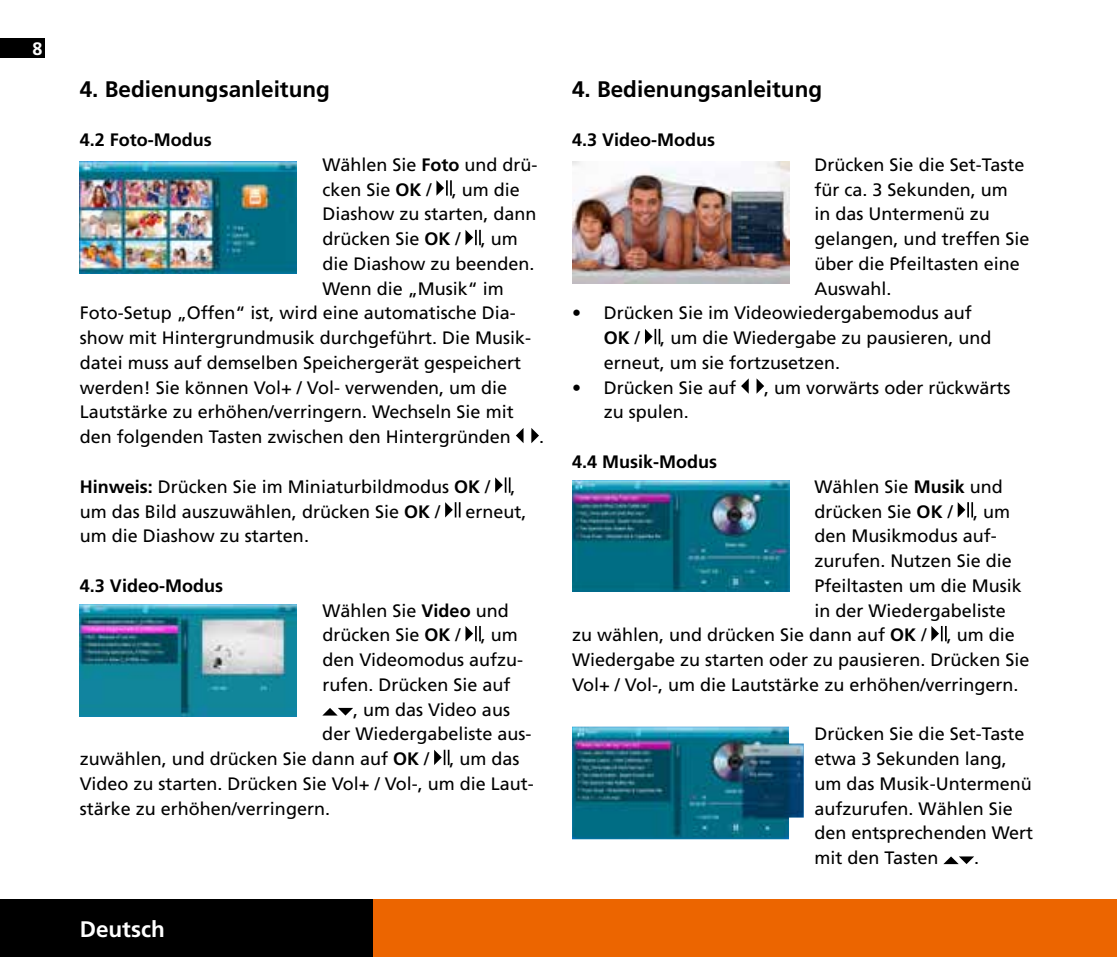
<style>
.page{position:relative;width:1117px;height:957px;background:#fff}
.page>*{position:absolute;margin:0;border:0;box-sizing:border-box;transform-origin:0 0}
.t1{font:700 22.5px "Frutiger LT";color:#000}
.t2{font:700 22.5px "Frutiger LT";color:#fff}
.t3{font:18px/24.8px "Frutiger LT";color:#000}
.t4{font:700 18px "Frutiger LT";color:#000}
.t5{font:700 18px "Frutiger LT";color:#fff}
.s1{font-weight:700}
</style>
<div class="page">
<div style="left:0;top:38px;width:45px;height:19px;background:#000"></div>
<svg style="left:436px;top:180px;width:15px;height:16px"></svg>
<svg style="left:465px;top:230px;width:15px;height:15px"></svg>
<svg style="left:516px;top:428px;width:7px;height:15px"></svg>
<svg style="left:531px;top:428px;width:8px;height:15px"></svg>
<svg style="left:495px;top:477px;width:15px;height:16px"></svg>
<svg style="left:445px;top:502px;width:15px;height:15px"></svg>
<svg style="left:465px;top:626px;width:15px;height:15px"></svg>
<svg style="left:323px;top:708px;width:30px;height:7px"></svg>
<svg style="left:434px;top:750px;width:15px;height:15px"></svg>
<svg style="left:645px;top:329px;width:15px;height:15px"></svg>
<svg style="left:741px;top:379px;width:7px;height:14px"></svg>
<svg style="left:756px;top:378px;width:8px;height:16px"></svg>
<svg style="left:957px;top:502px;width:15px;height:15px"></svg>
<svg style="left:931px;top:626px;width:15px;height:15px"></svg>
<svg style="left:943px;top:856px;width:30px;height:8px"></svg>
<img style="left:80px;top:161px;width:217px;height:113px">
<img style="left:80px;top:604px;width:217px;height:112px">
<img style="left:572px;top:161px;width:216px;height:122px">
<img style="left:572px;top:480px;width:216px;height:112px">
<div style="left:372px;top:899px;width:744px;height:58px;background:#ec6500"></div>
<div style="left:0;top:899px;width:372px;height:58px;background:#000"></div>
<img style="left:572px;top:726px;width:231px;height:113px">
<p class="t5" style="left:32px;top:38px;width:12px">8</p>
<p class="t1" style="left:80px;top:76px;width:252px">4. Bedienungsanleitung</p>
<p class="t4" style="left:80px;top:129px;width:133px">4.2 Foto-Modus</p>
<p class="t3" style="left:322px;top:152px;width:217px">Wählen Sie <span class="s1">Foto</span> und drü-</p>
<p class="t3" style="left:322px;top:177px;width:199px">cken Sie <span class="s1">OK</span> / , um die</p>
<p class="t3" style="left:322px;top:202px;width:216px">Diashow zu starten, dann</p>
<p class="t3" style="left:322px;top:227px;width:197px">drücken Sie <span class="s1">OK</span> / , um</p>
<p class="t3" style="left:322px;top:251px;width:211px">die Diashow zu beenden.</p>
<p class="t3" style="left:322px;top:276px;width:183px">Wenn die „Musik“ im</p>
<p class="t3" style="left:80px;top:301px;width:437px">Foto-Setup „Offen“ ist, wird eine automatische Dia-</p>
<p class="t3" style="left:80px;top:326px;width:453px">show mit Hintergrundmusik durchgeführt. Die Musik-</p>
<p class="t3" style="left:80px;top:350px;width:443px">datei muss auf demselben Speichergerät gespeichert</p>
<p class="t3" style="left:80px;top:375px;width:429px">werden! Sie können Vol+ / Vol- verwenden, um die</p>
<p class="t3" style="left:80px;top:400px;width:435px">Lautstärke zu erhöhen/verringern. Wechseln Sie mit</p>
<p class="t3" style="left:80px;top:425px;width:432px">den folgenden Tasten zwischen den Hintergründen</p>
<p class="t3" style="left:539px;top:425px;width:4px">.</p>
<p class="t3" style="left:80px;top:474px;width:437px"><span class="s1">Hinweis:</span> Drücken Sie im Miniaturbildmodus <span class="s1">OK</span> / , um das Bild auszuwählen, drücken Sie <span class="s1">OK</span> /</p>
<p class="t3" style="left:465px;top:499px;width:63px">erneut,</p>
<p class="t3" style="left:80px;top:524px;width:228px">um die Diashow zu starten.</p>
<p class="t4" style="left:80px;top:575px;width:145px">4.3 Video-Modus</p>
<p class="t3" style="left:322px;top:598px;width:188px">Wählen Sie <span class="s1">Video</span> und</p>
<p class="t3" style="left:322px;top:623px;width:197px">drücken Sie <span class="s1">OK</span> / , um</p>
<p class="t3" style="left:322px;top:647px;width:202px">den Videomodus aufzu-</p>
<p class="t3" style="left:322px;top:672px;width:190px">rufen. Drücken Sie auf</p>
<p class="t3" style="left:353px;top:697px;width:158px">, um das Video aus</p>
<p class="t3" style="left:322px;top:722px;width:211px">der Wiedergabeliste aus-</p>
<p class="t3" style="left:80px;top:746px;width:441px">zuwählen, und drücken Sie dann auf <span class="s1">OK</span> / , um das</p>
<p class="t3" style="left:80px;top:771px;width:455px">Video zu starten. Drücken Sie Vol+ / Vol-, um die Laut-</p>
<p class="t3" style="left:80px;top:796px;width:249px">stärke zu erhöhen/verringern.</p>
<p class="t2" style="left:80px;top:915px;width:86px">Deutsch</p>
<p class="t1" style="left:572px;top:76px;width:252px">4. Bedienungsanleitung</p>
<p class="t4" style="left:572px;top:129px;width:145px">4.3 Video-Modus</p>
<p class="t3" style="left:814px;top:152px;width:216px">Drücken Sie die Set-Taste für ca. 3 Sekunden, um<br>in das Untermenü zu gelangen, und treffen Sie über die Pfeiltasten eine<br>Auswahl.</p>
<p class="t3" style="left:603px;top:301px;width:389px;text-indent:-32px">• Drücken Sie im Videowiedergabemodus auf<br><span class="s1">OK</span> / , um die Wiedergabe zu pausieren, und erneut, um sie fortzusetzen.</p>
<p class="t3" style="left:572px;top:375px;width:165px">• Drücken Sie auf</p>
<p class="t3" style="left:764px;top:375px;width:248px">, um vorwärts oder rückwärts</p>
<p class="t3" style="left:603px;top:400px;width:84px">zu spulen.</p>
<p class="t4" style="left:572px;top:451px;width:146px">4.4 Musik-Modus</p>
<p class="t3" style="left:814px;top:474px;width:190px">Wählen Sie <span class="s1">Musik</span> und</p>
<p class="t3" style="left:814px;top:499px;width:197px">drücken Sie <span class="s1">OK</span> / , um</p>
<p class="t3" style="left:814px;top:524px;width:184px">den Musikmodus auf-</p>
<p class="t3" style="left:814px;top:548px;width:199px">zurufen. Nutzen Sie die</p>
<p class="t3" style="left:814px;top:573px;width:209px">Pfeiltasten um die Musik</p>
<p class="t3" style="left:814px;top:598px;width:193px">in der Wiedergabeliste</p>
<p class="t3" style="left:572px;top:623px;width:444px">zu wählen, und drücken Sie dann auf <span class="s1">OK</span> / , um die</p>
<p class="t3" style="left:572px;top:647px;width:459px">Wiedergabe zu starten oder zu pausieren. Drücken Sie</p>
<p class="t3" style="left:572px;top:672px;width:445px">Vol+ / Vol-, um die Lautstärke zu erhöhen/verringern.</p>
<p class="t3" style="left:814px;top:722px;width:220px">Drücken Sie die Set-Taste etwa 3 Sekunden lang, um das Musik-Untermenü aufzurufen. Wählen Sie den entsprechenden Wert mit den Tasten</p>
<p class="t3" style="left:973px;top:845px;width:4px">.</p>
</div>
